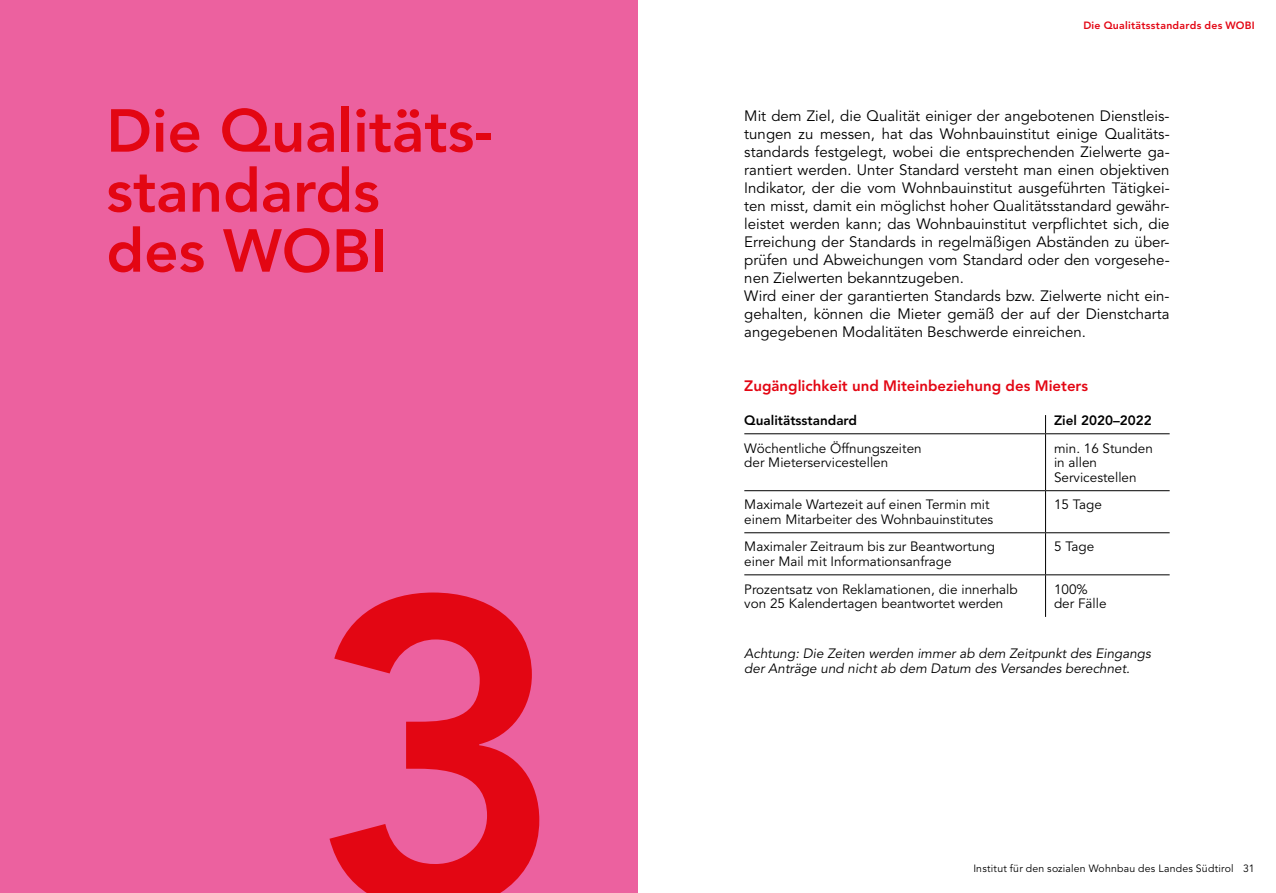
<style>
.page{position:relative;width:1276px;height:893px;background:#fff}
.page>*{position:absolute;margin:0;border:0;box-sizing:border-box;transform-origin:0 0}
.t1{font:800 435px "Avenir LT Std";color:#e30613}
.t2{font:800 60px/60px "Avenir LT Std";color:#e30613}
.t3{font:15px/18px "Avenir LT Std";color:#000}
.t4{font:800 15px "Avenir LT Std";color:#e30613}
.t5{font:13.5px/14.9px "Avenir LT Std";color:#000}
.t6{font:italic 13.5px/14.9px "Avenir LT Std";color:#000}
.t7{font:800 13.5px "Avenir LT Std";color:#000}
.t8{font:10.5px "Avenir LT Std";letter-spacing:.02em;color:#000}
.t9{font:800 10.5px "Avenir LT Std";letter-spacing:.025em;color:#e30613}
</style>
<div class="page">
<div style="left:0;top:0;width:638px;height:893px;background:#ec619f"></div>
<svg style="left:1045px;top:415px;width:1px;height:18px"></svg>
<hr style="left:744px;top:433px;width:301px;height:1px;background:#000">
<hr style="left:1045px;top:433px;width:124px;height:1px;background:#000">
<hr style="left:1045px;top:434px;width:1px;height:56px;background:#000">
<hr style="left:744px;top:490px;width:301px;height:1px;background:#000">
<hr style="left:1045px;top:490px;width:124px;height:1px;background:#000">
<hr style="left:1045px;top:491px;width:1px;height:41px;background:#000">
<hr style="left:744px;top:532px;width:301px;height:1px;background:#000">
<hr style="left:1045px;top:532px;width:124px;height:1px;background:#000">
<hr style="left:1045px;top:533px;width:1px;height:41px;background:#000">
<hr style="left:744px;top:574px;width:301px;height:1px;background:#000">
<hr style="left:1045px;top:574px;width:124px;height:1px;background:#000">
<hr style="left:1045px;top:575px;width:1px;height:42px;background:#000">
<p class="t9" style="left:1083px;top:19px;width:173px">Die Qualitätsstandards des WOBI</p>
<h2 class="t2" style="left:106px;top:101px;width:388px">Die Qualitäts&shy;standards des WOBI</h2>
<p class="t3" style="left:744px;top:107px;width:427px">Mit dem Ziel, die Qualität einiger der angebotenen Dienstleis&shy;tungen zu messen, hat das Wohnbauinstitut einige Qualitäts&shy;standards festgelegt, wobei die entsprechenden Zielwerte ga&shy;rantiert werden. Unter Standard versteht man einen objektiven Indikator, der die vom Wohnbauinstitut ausgeführten Tätigkei&shy;ten misst, damit ein möglichst hoher Qualitätsstandard gewähr&shy;leistet werden kann; das Wohnbauinstitut verpflichtet sich, die Erreichung der Standards in regelmäßigen Abständen zu über&shy;prüfen und Abweichungen vom Standard oder den vorgesehe&shy;nen Zielwerten bekanntzugeben.<br>Wird einer der garantierten Standards bzw. Zielwerte nicht ein&shy;gehalten, können die Mieter gemäß der auf der Dienstcharta angegebenen Modalitäten Beschwerde einreichen.</p>
<p class="t4" style="left:744px;top:377px;width:345px">Zugänglichkeit und Miteinbeziehung des Mieters</p>
<p class="t7" style="left:744px;top:413px;width:114px">Qualitätsstandard</p>
<p class="t7" style="left:1054px;top:413px;width:99px">Ziel 2020–2022</p>
<p class="t5" style="left:744px;top:441px;width:179px">Wöchentliche Öffnungszeiten der Mieterservicestellen</p>
<p class="t5" style="left:1054px;top:441px;width:100px">min. 16 Stunden in allen<br>Servicestellen</p>
<p class="t5" style="left:744px;top:498px;width:250px">Maximale Wartezeit auf einen Termin mit einem Mitarbeiter des Wohnbauinstitutes</p>
<p class="t5" style="left:1054px;top:498px;width:49px">15 Tage</p>
<p class="t5" style="left:744px;top:540px;width:252px">Maximaler Zeitraum bis zur Beantwortung einer Mail mit Informationsanfrage</p>
<p class="t5" style="left:1054px;top:540px;width:42px">5 Tage</p>
<p class="t5" style="left:744px;top:582px;width:275px">Prozentsatz von Reklamationen, die innerhalb von 25 Kalendertagen beantwortet werden</p>
<p class="t5" style="left:1054px;top:582px;width:54px">100% der Fälle</p>
<p class="t6" style="left:744px;top:646px;width:408px">Achtung: Die Zeiten werden immer ab dem Zeitpunkt des Eingangs der Anträge und nicht ab dem Datum des Versandes berechnet.</p>
<h1 class="t1" style="left:309px;top:497px;width:259px">3</h1>
<p class="t8" style="left:973px;top:862px;width:283px">Institut für den sozialen Wohnbau des Landes Südtirol 31</p>
</div>
